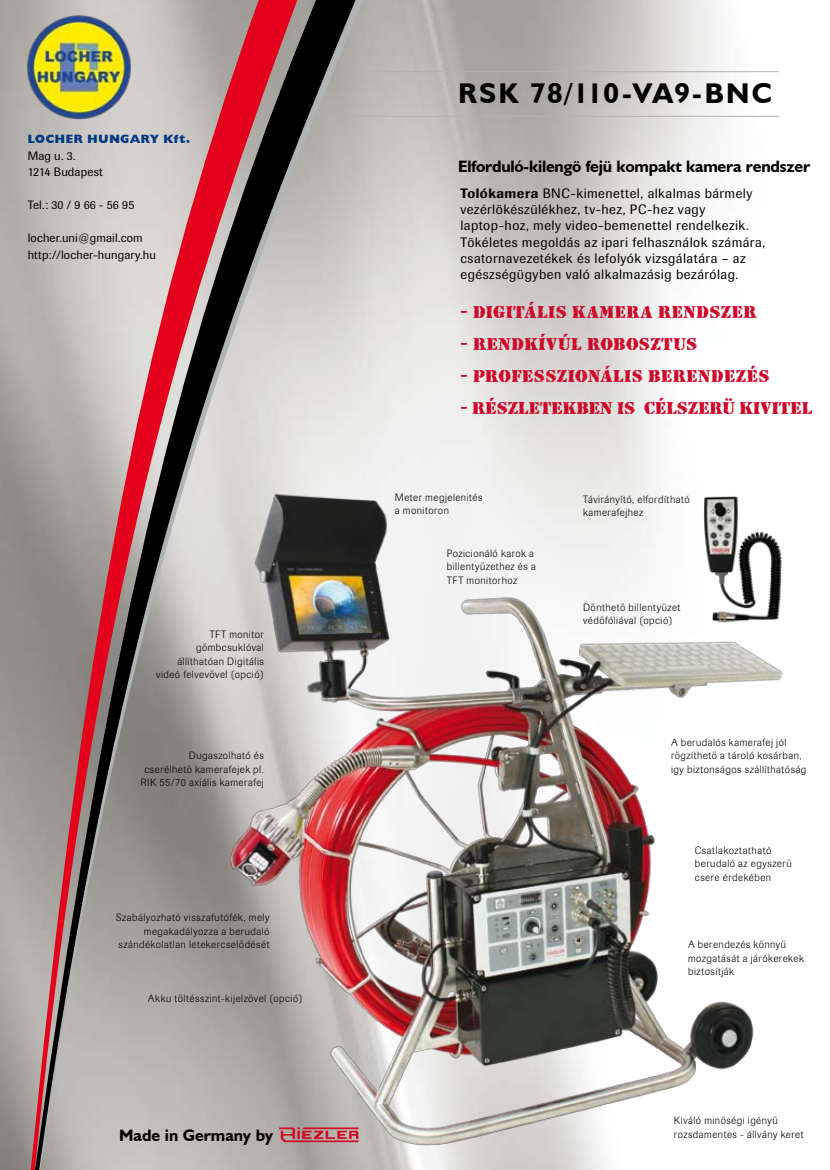
<style>
.page{position:relative;width:830px;height:1170px;background:#fff}
.page>*{position:absolute;margin:0;border:0;box-sizing:border-box;transform-origin:0 0}
.t1{font:700 28.5px "Humanist 521 BT";letter-spacing:.045em;color:#000}
.t2{font:18px "Rubber Stamp Let Plain";letter-spacing:.02em;color:#cd0529}
.t3{font:18px "Rubber Stamp Let Plain";color:#cd0529}
.t4{font:700 16.5px "Humanist 521 BT";letter-spacing:-.01em;color:#000}
.t5{font:13.5px/16.2px "Imago";letter-spacing:.035em;color:#000}
.t6{font:12px/16.5px "Imago";letter-spacing:.01em;color:#000}
.t7{font:800 12px "Humanist 521 BT";letter-spacing:.065em;color:#003882}
.t8{font:300 10.5px/13.5px "Imago";letter-spacing:.045em;color:#000}
.s1{font-weight:500}
</style>
<div class="page">
<img style="left:376px;top:486px;width:407px;height:671px">
<img style="left:687px;top:486px;width:96px;height:145px">
<hr style="left:360px;top:71px;width:418px;height:1px;background:#b1b3b4">
<hr style="left:335px;top:116px;width:443px;height:1px;background:#b1b3b4">
<svg style="left:369px;top:0;width:7px;height:1169px"></svg>
<img style="left:26px;top:0;width:343px;height:1169px">
<svg style="left:27px;top:0;width:295px;height:1169px;background:#ac9997"></svg>
<svg style="left:279px;top:1127px;width:79px;height:14px"></svg>
<img style="left:24px;top:13px;width:109px;height:109px">
<p class="t7" style="left:28px;top:131px;width:164px">LOCHER HUNGARY Kft.</p>
<p class="t6" style="left:28px;top:147px;width:76px">Mag u. 3.<br>1214 Budapest</p>
<p class="t6" style="left:28px;top:197px;width:108px">Tel.: 30 / 9 66 - 56 95</p>
<p class="t6" style="left:28px;top:230px;width:130px">locher.uni@gmail.com http://locher-hungary.hu</p>
<p class="t8" style="left:156px;top:627px;width:109px;text-align:right">TFT monitor gömbcsuklóval állíthatóan Digitális videó felvevövel (opció)</p>
<p class="t8" style="left:140px;top:749px;width:125px;text-align:right">Dugaszolható és cserélhetö kamerafejek pl.<br>RIK 55/70 axiális kamerafej</p>
<p class="t8" style="left:116px;top:911px;width:155px;text-align:right">Szabályozható visszafutófék, mely megakadályozza a berudaló szándékolatlan letekercselödését</p>
<p class="t8" style="left:148px;top:992px;width:156px">Akku töltésszint-kijelzövel (opció)</p>
<h3 class="t4" style="left:119px;top:1124px;width:156px">Made in Germany by</h3>
<h1 class="t1" style="left:458px;top:76px;width:315px">RSK 78/110-VA9-BNC</h1>
<h3 class="t4" style="left:458px;top:156px;width:353px">Elforduló-kilengö fejü kompakt kamera rendszer</h3>
<p class="t5" style="left:460px;top:185px;width:306px"><span class="s1">Tolókamera</span> BNC-kimenettel, alkalmas bármely vezérlökészülékhez, tv-hez, PC-hez vagy laptop-hoz, mely video-bemenettel rendelkezik.<br>Tökéletes megoldás az ipari felhasználok számára, csatornavezetékek és lefolyók vizsgálatára – az egészségügyben való alkalmazásig bezárólag.</p>
<h2 class="t2" style="left:460px;top:302px;width:298px">- DIGITÁLIS KAMERA RENDSZER</h2>
<h2 class="t2" style="left:460px;top:334px;width:238px">- RENDKÍVÚL ROBOSZTUS</h2>
<h2 class="t2" style="left:460px;top:366px;width:310px">- PROFESSZIONÁLIS BERENDEZÉS</h2>
<h2 class="t3" style="left:460px;top:398px;width:353px">- RÉSZLETEKBEN IS CÉLSZERÜ KIVITEL</h2>
<p class="t8" style="left:395px;top:491px;width:89px;line-height:12.6px">Meter megjelenités a monitoron</p>
<p class="t8" style="left:446px;top:546px;width:90px">Pozicionáló karok a billentyüzethez és a<br>TFT monitorhoz</p>
<p class="t8" style="left:583px;top:492px;width:108px">Távirányító, elfordítható kamerafejhez</p>
<p class="t8" style="left:583px;top:600px;width:99px">Dönthetö billentyüzet védöfóliával (opció)</p>
<p class="t8" style="left:670px;top:735px;width:137px">A berudalós kamerafej jól rögzíthetö a tároló kosárban, igy biztonságos szállíthatóság</p>
<p class="t8" style="left:694px;top:843px;width:98px">Csatlakoztatható berudaló az egyszerü csere érdekében</p>
<p class="t8" style="left:687px;top:938px;width:117px">A berendezés könnyü mozgatását a járókerekek biztosítják</p>
<p class="t8" style="left:673px;top:1113px;width:131px">Kiváló minöségi igényü rozsdamentes - állvány keret</p>
</div>
